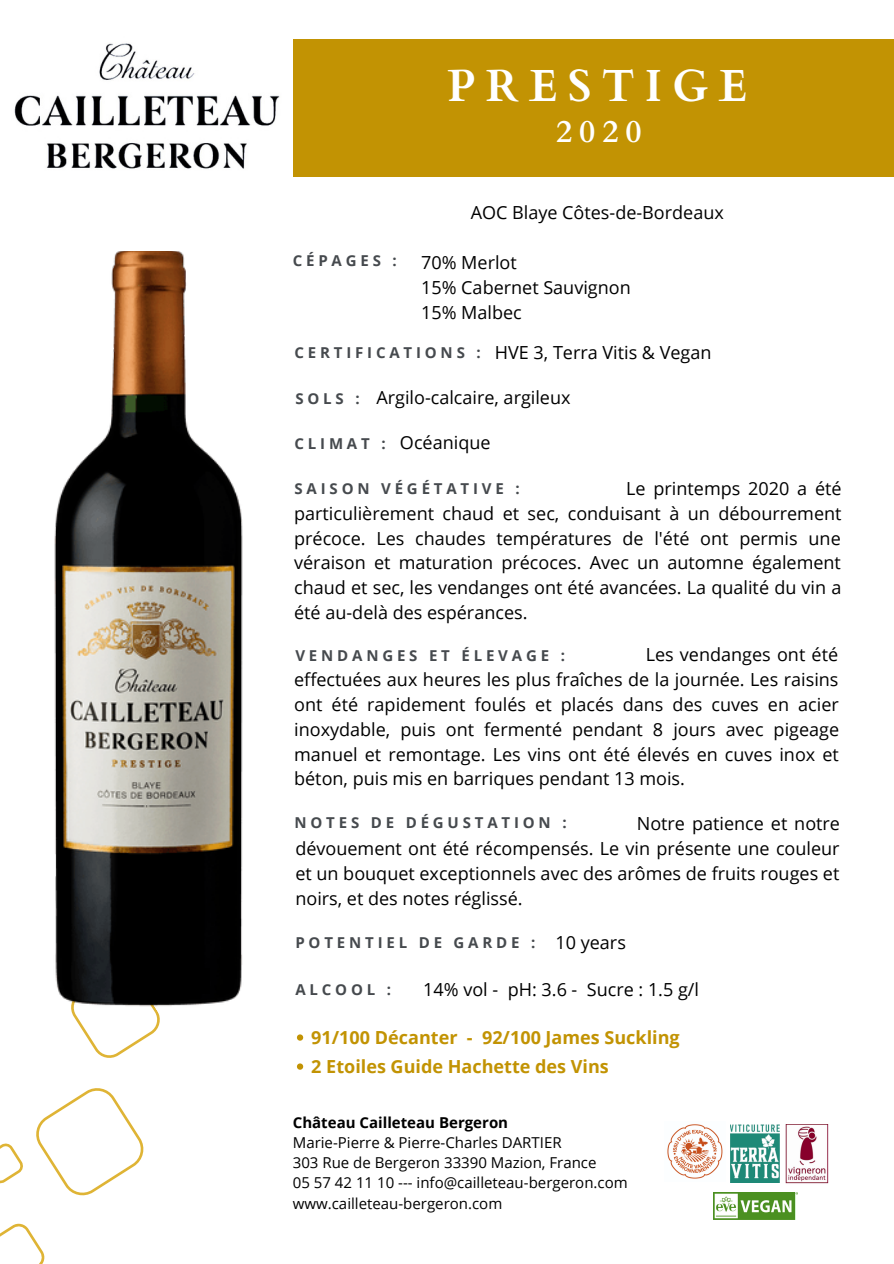
<style>
.page{position:relative;width:894px;height:1264px;background:#fff}
.page>*{position:absolute;margin:0;border:0;box-sizing:border-box;transform-origin:0 0}
.t1{font:700 45px "Cardo";letter-spacing:.22em;color:#fff}
.t2{font:700 31.5px "Cardo";color:#fff}
.t3{font:18px/24.8px "Open Sans";color:#000;text-align:justify}
.t4{font:700 18px/29.1px "Open Sans";color:#c29303}
.t5{font:15px/20.2px "Open Sans";color:#000}
.t6{font:700 15px "Open Sans";letter-spacing:.255em;color:#464a4e}
.t7{font:700 15px "Open Sans";color:#000}
.s1{font-weight:700;font-size:15px;color:#464a4e}
.s2{font-weight:400;font-size:18px;color:#000}
</style>
<div class="page">
<div style="left:0;top:39px;width:893px;height:138px;background:#c29303"></div>
<svg style="left:72px;top:1013px;width:88px;height:45px"></svg>
<svg style="left:0;top:1088px;width:144px;height:108px"></svg>
<svg style="left:0;top:1223px;width:45px;height:40px"></svg>
<img style="left:0;top:39px;width:293px;height:138px">
<img style="left:54px;top:252px;width:189px;height:761px">
<div style="left:121px;top:968px;width:88px;height:25px;background:#000"></div>
<img style="left:713px;top:1192px;width:83px;height:27px">
<img style="left:667px;top:1124px;width:56px;height:55px">
<img style="left:785px;top:1124px;width:43px;height:60px">
<img style="left:730px;top:1124px;width:49px;height:57px">
<svg style="left:297px;top:1034px;width:6px;height:6px"></svg>
<svg style="left:297px;top:1063px;width:6px;height:6px"></svg>
<h1 class="t1" style="left:447px;top:57px;width:302px">PRESTIGE</h1>
<h2 class="t2" style="left:556px;top:111px;width:87px">2020</h2>
<p class="t3" style="left:470px;top:199px;width:254px">AOC Blaye Côtes-de-Bordeaux</p>
<p class="t6" style="left:293px;top:250px;width:105px">CÉPAGES :</p>
<p class="t3" style="left:421px;top:250px;width:211px;text-align:left">70% Merlot<br>15% Cabernet Sauvignon<br>15% Malbec</p>
<p class="t3" style="left:294px;top:340px;width:418px"><span class="s1">C E R T I F I C A T I O N S :</span> HVE 3, Terra Vitis &amp; Vegan</p>
<p class="t3" style="left:295px;top:385px;width:276px"><span class="s1">S O L S :</span> Argilo-calcaire, argileux</p>
<p class="t3" style="left:294px;top:429px;width:197px"><span class="s1">C L I M A T :</span> Océanique</p>
<p class="t6" style="left:294px;top:478px;width:226px">SAISON VÉGÉTATIVE :</p>
<p class="t3" style="left:294px;top:475px;width:549px;text-indent:332px">Le printemps 2020 a été particulièrement chaud et sec, conduisant à un débourrement précoce. Les chaudes températures de l'été ont permis une véraison et maturation précoces. Avec un automne également chaud et sec, les vendanges ont été avancées. La qualité du vin a été au-delà des espérances.</p>
<p class="t6" style="left:295px;top:645px;width:271px">VENDANGES ET ÉLEVAGE :</p>
<p class="t3" style="left:294px;top:642px;width:546px;text-indent:351px">Les vendanges ont été effectuées aux heures les plus fraîches de la journée. Les raisins ont été rapidement foulés et placés dans des cuves en acier inoxydable, puis ont fermenté pendant 8 jours avec pigeage manuel et remontage. Les vins ont été élevés en cuves inox et béton, puis mis en barriques pendant 13 mois.</p>
<p class="t6" style="left:294px;top:812px;width:273px">NOTES DE DÉGUSTATION :</p>
<p class="t3" style="left:295px;top:810px;width:546px;text-indent:341px">Notre patience et notre dévouement ont été récompensés. Le vin présente une couleur et un bouquet exceptionnels avec des arômes de fruits rouges et noirs, et des notes réglissé.</p>
<p class="t6" style="left:295px;top:932px;width:332px">POTENTIEL DE GARDE : <span class="s2">10 years</span></p>
<p class="t6" style="left:295px;top:979px;width:97px">ALCOOL :</p>
<p class="t3" style="left:423px;top:977px;width:277px">14% vol - pH: 3.6 - Sucre : 1.5 g/l</p>
<p class="t4" style="left:311px;top:1022px;width:370px">91/100 Décanter - 92/100 James Suckling<br>2 Etoiles Guide Hachette des Vins</p>
<p class="t7" style="left:293px;top:1111px;width:217px">Château Cailleteau Bergeron</p>
<p class="t5" style="left:293px;top:1131px;width:336px">Marie-Pierre &amp; Pierre-Charles DARTIER<br>303 Rue de Bergeron 33390 Mazion, France<br>05 57 42 11 10 --- info@cailleteau-bergeron.com www.cailleteau-bergeron.com</p>
</div>
